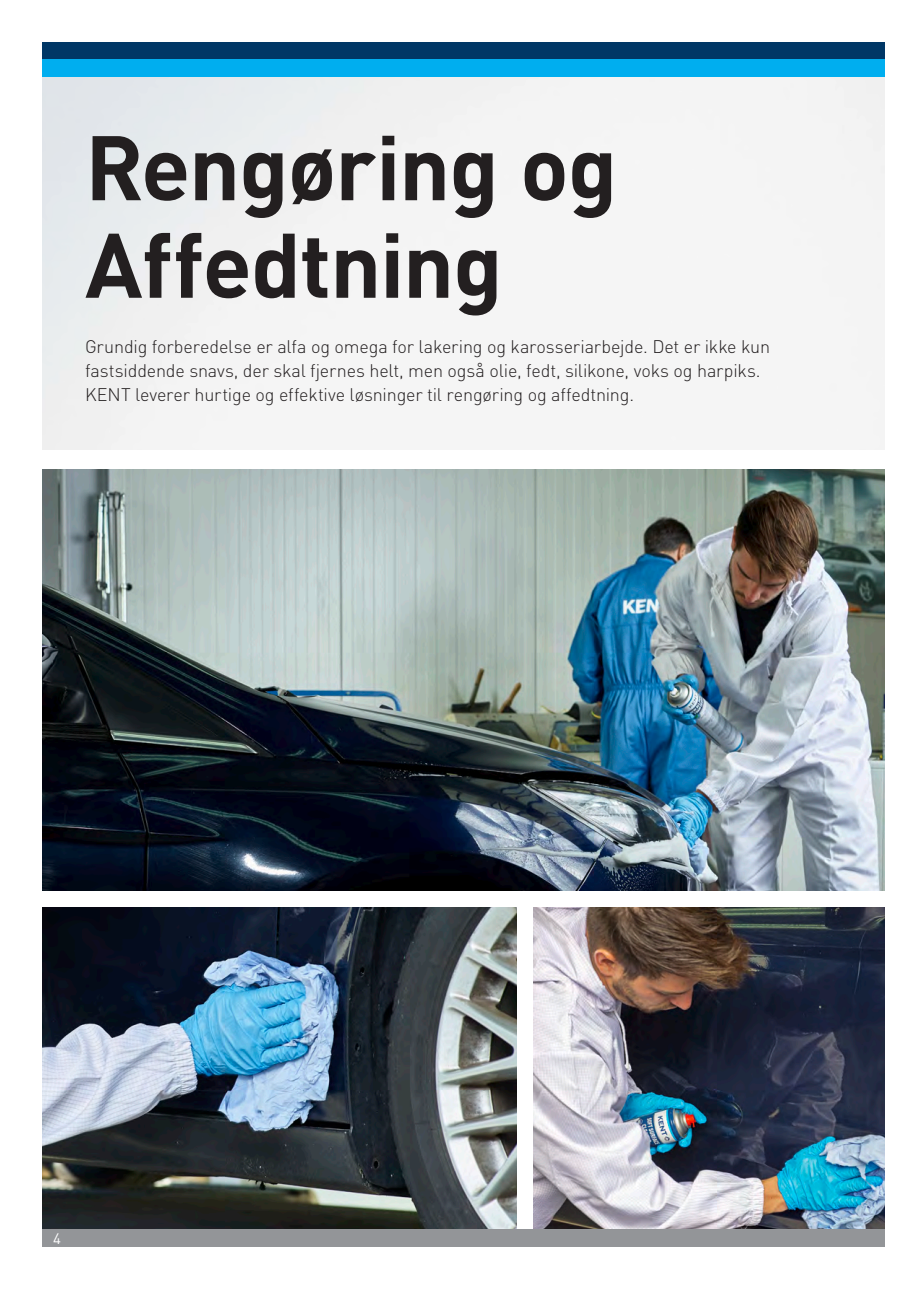
<style>
.page{position:relative;width:919px;height:1289px;background:#fff}
.page>*{position:absolute;margin:0;border:0;box-sizing:border-box;transform-origin:0 0}
.t1{font:700 90px/97.5px "DIN";letter-spacing:-.015em;color:#231f20}
.t2{font:300 18px/24px "DIN";letter-spacing:-.01em;color:#231f20}
.t3{font:15px "DIN Pro";color:#fff}
</style>
<div class="page">
<img style="left:43px;top:470px;width:841px;height:420px">
<img style="left:533px;top:907px;width:351px;height:322px">
<img style="left:43px;top:907px;width:473px;height:322px">
<div style="left:43px;top:42px;width:841px;height:18px;background:#003766"></div>
<div style="left:43px;top:1229px;width:841px;height:17px;background:#939598"></div>
<div style="left:43px;top:60px;width:841px;height:17px;background:#00aeef"></div>
<h1 class="t1" style="left:85px;top:115px;width:534px">Rengøring og<br>Affedtning</h1>
<p class="t2" style="left:85px;top:334px;width:686px">Grundig forberedelse er alfa og omega for lakering og karosseriarbejde. Det er ikke kun fastsiddende snavs, der skal fjernes helt, men også olie, fedt, silikone, voks og harpiks.<br>KENT leverer hurtige og effektive løsninger til rengøring og affedtning.</p>
<p class="t3" style="left:53px;top:1227px;width:9px">4</p>
</div>
